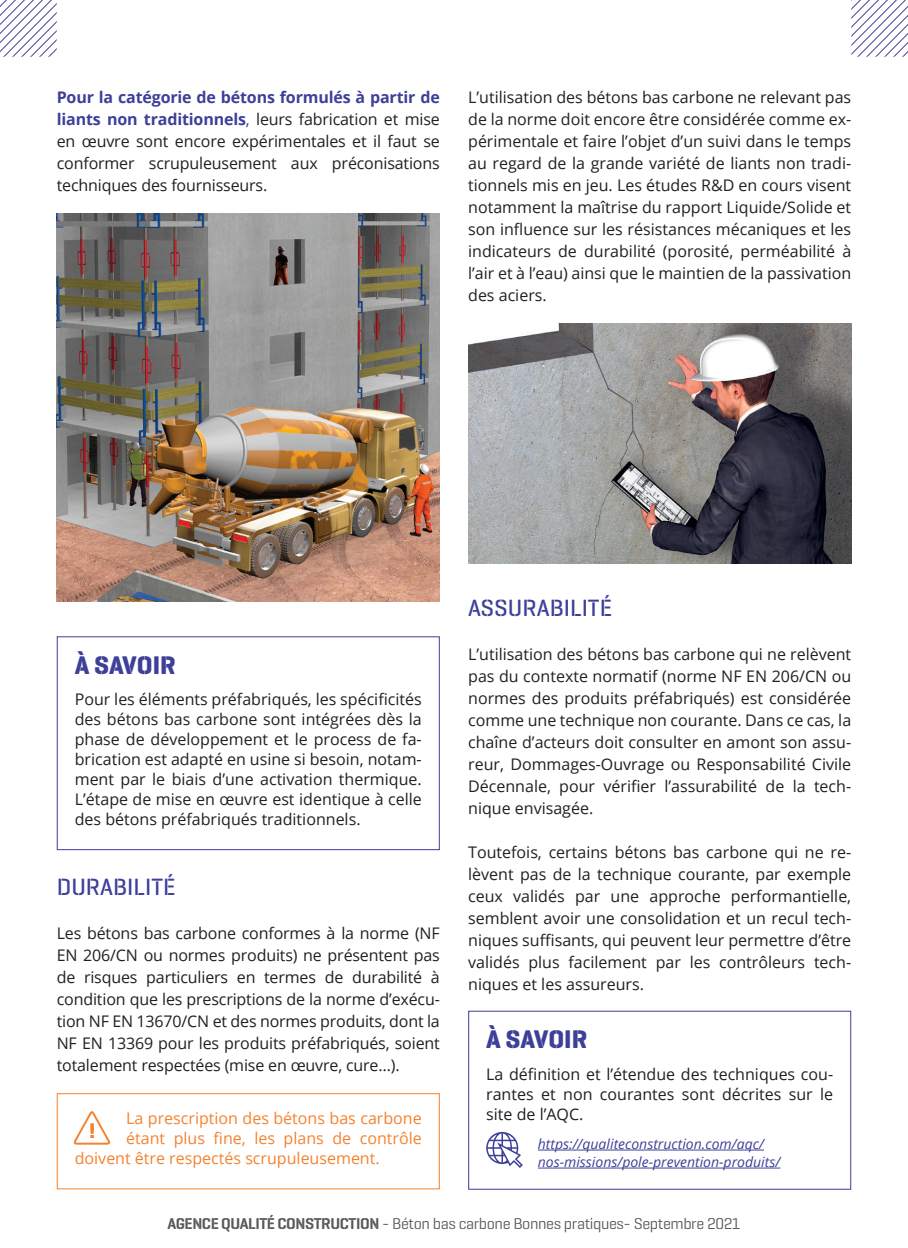
<style>
.page{position:relative;width:908px;height:1248px;background:#fff}
.page>*{position:absolute;margin:0;border:0;box-sizing:border-box;transform-origin:0 0}
.t1{font:700 26px "Geogrotesque Stencil A";color:#3e3f99}
.t2{font:500 24px "Geogrotesque Stencil B";color:#3e3f99}
.t3{font:16px/22px "Open Sans";color:#231f20;text-align:justify}
.t4{font:16px "Open Sans";color:#f5822f}
.t5{font:16px "Geogrotesque Stencil A";letter-spacing:-.025em;color:#57585a}
.t6{font:italic 14px/18px "Open Sans";color:#3e3f99}
.s1{font-weight:700;color:#3e3f99}
.s2{color:#3e3f99}
.s3{font-weight:600}
</style>
<div class="page">
<svg style="left:0;top:0;width:57px;height:57px"></svg>
<svg style="left:851px;top:0;width:56px;height:57px"></svg>
<img style="left:57px;top:213px;width:382px;height:389px">
<div style="left:57px;top:636px;width:382px;height:214px;border:1px solid #3e3f99"></div>
<svg style="left:73px;top:1111px;width:37px;height:34px"></svg>
<svg style="left:90px;top:1123px;width:4px;height:10px"></svg>
<div style="left:57px;top:1093px;width:382px;height:96px;border:1px solid #f5822f"></div>
<img style="left:468px;top:323px;width:382px;height:240px">
<hr style="left:537px;top:1149px;width:226px;height:1px;background:#3e3f99">
<hr style="left:537px;top:1167px;width:243px;height:1px;background:#3e3f99">
<svg style="left:486px;top:1132px;width:36px;height:35px"></svg>
<div style="left:468px;top:1010px;width:382px;height:179px;border:1px solid #3e3f99"></div>
<p class="t3" style="left:57px;top:86px;width:384px"><span class="s1">Pour la catégorie de bétons formulés à partir de liants non traditionnels</span><span class="s2">,</span> leurs fabrication et mise en œuvre sont encore expérimentales et il faut se conformer scrupuleusement aux préconisations techniques des fournisseurs.</p>
<p class="t3" style="left:468px;top:86px;width:384px">L’utilisation des bétons bas carbone ne relevant pas de la norme doit encore être considérée comme ex&shy;périmentale et faire l’objet d’un suivi dans le temps au regard de la grande variété de liants non tradi&shy;tionnels mis en jeu. Les études R&amp;D en cours visent notamment la maîtrise du rapport Liquide/Solide et son influence sur les résistances mécaniques et les indicateurs de durabilité (porosité, perméabilité à l’air et à l’eau) ainsi que le maintien de la passivation des aciers.</p>
<h1 class="t1" style="left:75px;top:648px;width:103px">À SAVOIR</h1>
<p class="t3" style="left:75px;top:689px;width:348px;line-height:20px">Pour les éléments préfabriqués, les spécificités des bétons bas carbone sont intégrées dès la phase de développement et le process de fa&shy;brication est adapté en usine si besoin, notam&shy;ment par le biais d’une activation thermique.<br>L’étape de mise en œuvre est identique à celle des bétons préfabriqués traditionnels.</p>
<h2 class="t2" style="left:57px;top:871px;width:120px">DURABILITÉ</h2>
<p class="t3" style="left:57px;top:921px;width:384px">Les bétons bas carbone conformes à la norme (NF EN 206/CN ou normes produits) ne présentent pas de risques particuliers en termes de durabilité à condition que les prescriptions de la norme d’exécu&shy;tion NF EN 13670/CN et des normes produits, dont la NF EN 13369 pour les produits préfabriqués, soient totalement respectées (mise en œuvre, cure…).</p>
<p class="t4" style="left:126px;top:1107px;width:297px">La prescription des bétons bas carbone</p>
<p class="t4" style="left:126px;top:1127px;width:297px">étant plus fine, les plans de contrôle</p>
<p class="t4" style="left:75px;top:1147px;width:306px">doivent être respectés scrupuleusement.</p>
<h2 class="t2" style="left:468px;top:592px;width:145px">ASSURABILITÉ</h2>
<p class="t3" style="left:468px;top:642px;width:384px">L’utilisation des bétons bas carbone qui ne relèvent pas du contexte normatif (norme NF EN 206/CN ou normes des produits préfabriqués) est considérée comme une technique non courante. Dans ce cas, la chaîne d’acteurs doit consulter en amont son assu&shy;reur, Dommages-Ouvrage ou Responsabilité Civile Décennale, pour vérifier l’assurabilité de la tech&shy;nique envisagée.</p>
<p class="t3" style="left:468px;top:840px;width:384px">Toutefois, certains bétons bas carbone qui ne re&shy;lèvent pas de la technique courante, par exemple ceux validés par une approche performantielle, semblent avoir une consolidation et un recul tech&shy;niques suffisants, qui peuvent leur permettre d’être validés plus facilement par les contrôleurs tech&shy;niques et les assureurs.</p>
<h1 class="t1" style="left:486px;top:1023px;width:103px">À SAVOIR</h1>
<p class="t3" style="left:486px;top:1063px;width:348px;line-height:20px">La définition et l’étendue des techniques cou&shy;rantes et non courantes sont décrites sur le site de l’AQC.</p>
<p class="t6" style="left:537px;top:1134px;width:244px">https://qualiteconstruction.com/aqc/ nos-missions/pole-prevention-produits/</p>
<p class="t5" style="left:167px;top:1213px;width:574px"><span class="s3">AGENCE QUALITÉ CONSTRUCTION</span> - Béton bas carbone Bonnes pratiques- Septembre 2021</p>
</div>
